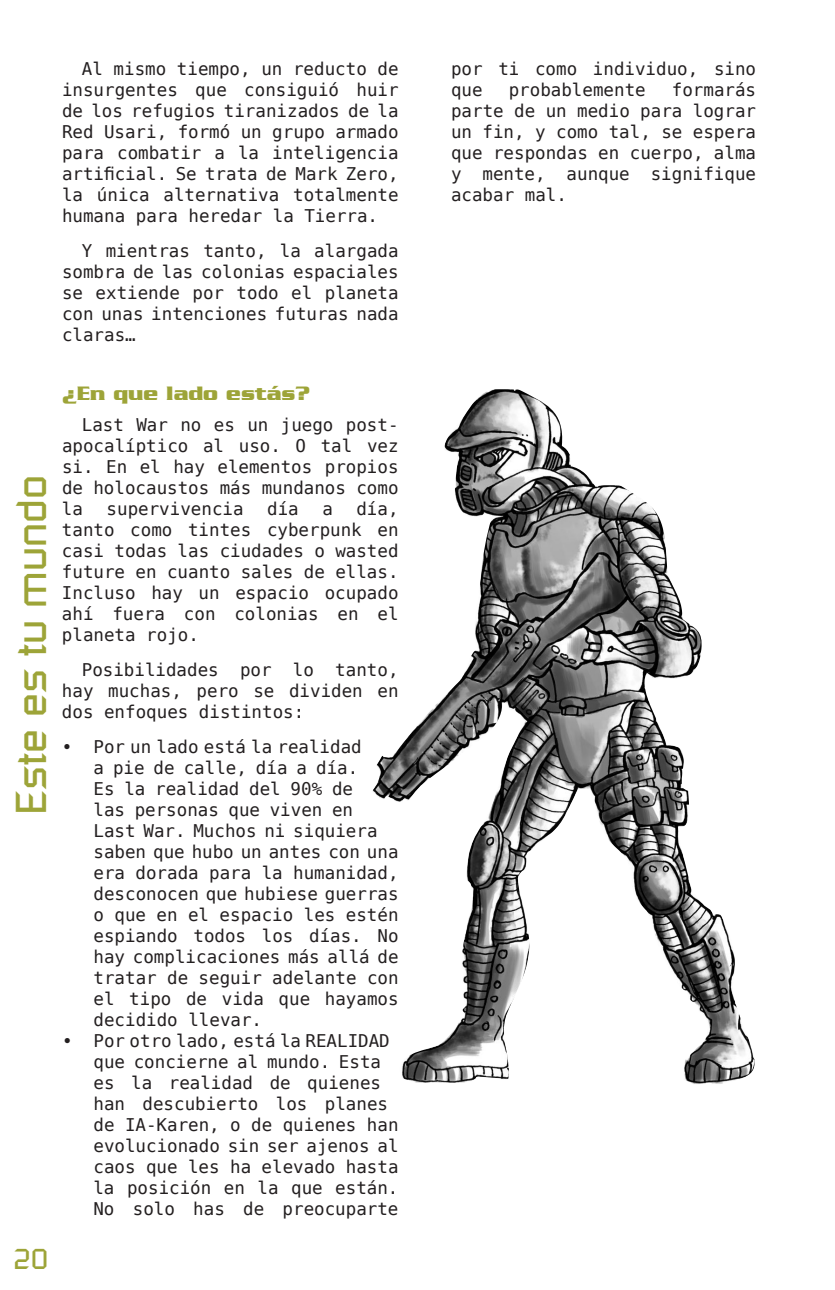
<style>
.page{position:relative;width:835px;height:1290px;background:#fff}
.page>*{position:absolute;margin:0;border:0;box-sizing:border-box;transform-origin:0 0}
.t1{font:42px "Digital";color:#9da438}
.t2{font:28px "Digital";color:#9da438}
.t3{font:700 21px "Serpentine LT";color:#9da438}
.t4{font:17.5px/21px "Bitstream Vera Sans Mono";color:#231f20;text-align:justify}
</style>
<div class="page">
<img style="left:372px;top:389px;width:383px;height:695px">
<p class="t4" style="left:62px;top:59px;width:338px;text-indent:20px">Al mismo tiempo, un reducto de insurgentes que consiguió huir de los refugios tiranizados de la Red Usari, formó un grupo armado para combatir a la inteligencia artificial. Se trata de Mark Zero, la única alternativa totalmente humana para heredar la Tierra.</p>
<p class="t4" style="left:62px;top:241px;width:338px;text-indent:20px">Y mientras tanto, la alargada sombra de las colonias espaciales se extiende por todo el planeta con unas intenciones futuras nada claras…</p>
<h1 class="t1" style="left:6px;top:815px;width:341px;rotate:-90deg">Este es tu mundo</h1>
<h2 class="t2" style="left:14px;top:1242px;width:36px">20</h2>
<p class="t3" style="left:62px;top:381px;width:250px">¿En que lado estás?</p>
<p class="t4" style="left:62px;top:415px;width:338px;text-indent:20px">Last War no es un juego post&shy;apocalíptico al uso. O tal vez si. En el hay elementos propios de holocaustos más mundanos como la</p>
<p class="t4" style="left:62px;top:499px;width:338px;text-indent:294px">día, tanto como tintes cyberpunk en casi todas las ciudades o wasted future en cuanto sales de ellas.<br>Incluso hay un espacio ocupado ahí fuera con colonias en el planeta rojo.</p>
<p class="t4" style="left:62px;top:660px;width:338px;text-indent:20px">Posibilidades por lo tanto, hay muchas, pero se dividen en dos enfoques distintos:</p>
<p class="t4" style="left:93px;top:737px;width:307px;text-align:left;text-indent:-32px">• Por un lado está la realidad<br>a pie de calle, día a día.<br>Es la realidad del 90% de<br>las personas que viven en<br>Last War. Muchos ni siquiera saben que hubo un antes con una era dorada para la humanidad, desconocen que hubiese guerras o que en el espacio les estén espiando todos los días. No hay complicaciones más allá de tratar de seguir adelante con el tipo de vida que hayamos decidido llevar.</p>
<p class="t4" style="left:93px;top:1031px;width:307px;text-align:left;text-indent:-31px">• Por otro lado, está la REALIDAD que concierne al mundo. Esta es la realidad de quienes han descubierto los planes de IA-Karen, o de quienes han evolucionado sin ser ajenos al caos que les ha elevado hasta la posición en la que están.<br>No solo has de preocuparte</p>
<p class="t4" style="left:107px;top:499px;width:138px">supervivencia</p>
<p class="t4" style="left:267px;top:499px;width:33px">día</p>
<p class="t4" style="left:322px;top:499px;width:12px">a</p>
<p class="t4" style="left:451px;top:59px;width:307px">por ti como individuo, sino que</p>
<p class="t4" style="left:451px;top:80px;width:307px;text-indent:221px">formarás parte de un medio para lograr un fin, y como tal, se espera que respondas en cuerpo, alma y mente, aunque signifique acabar mal.</p>
<p class="t4" style="left:509px;top:80px;width:138px">probablemente</p>
</div>
